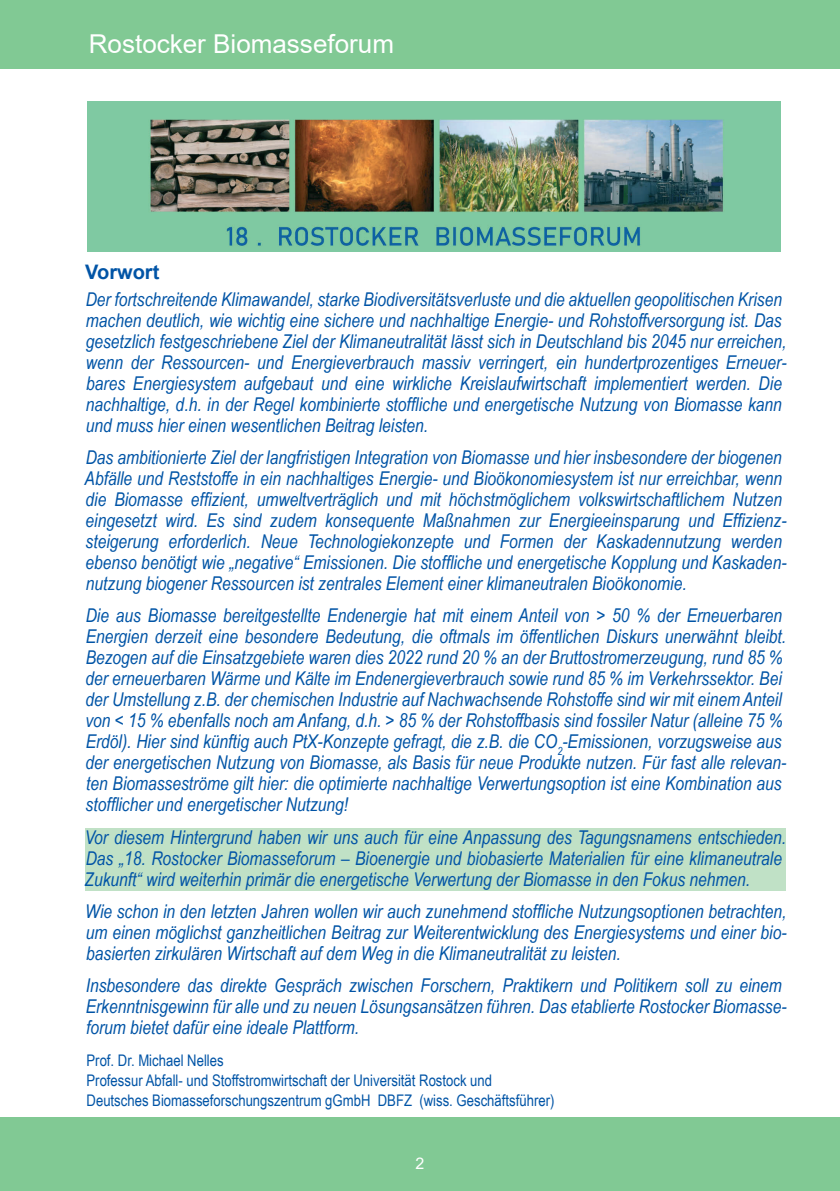
<style>
.page{position:relative;width:840px;height:1191px;background:#fff}
.page>*{position:absolute;margin:0;border:0;box-sizing:border-box;transform-origin:0 0}
.t1{font:26px "Arial";color:#fff}
.t2{font:700 20px "Arial";color:#0154a6}
.t3{font:italic 19px/21px "Arial Narrow";color:#0154a6}
.t4{font:16px/20px "Arial Narrow";color:#0154a6}
.t5{font:16px "Arial";color:#fff}
</style>
<div class="page">
<div style="left:85px;top:828px;width:700px;height:62px;background:#c0e1c6"></div>
<div style="left:0;top:1117px;width:839px;height:74px;background:#81c994"></div>
<div style="left:0;top:0;width:839px;height:68px;background:#81c994"></div>
<img style="left:87px;top:101px;width:693px;height:150px">
<h1 class="t1" style="left:89px;top:26px;width:306px">Rostocker Biomasseforum</h1>
<p class="t2" style="left:85px;top:258px;width:76px">Vorwort</p>
<p class="t3" style="left:86px;top:288px;width:702px">Der fortschreitende Klimawandel, starke Biodiversitätsverluste und die aktuellen geopolitischen Krisen machen deutlich, wie wichtig eine sichere und nachhaltige Energie- und Rohstoffversorgung ist. Das gesetzlich festgeschriebene Ziel der Klimaneutralität lässt sich in Deutschland bis 2045 nur erreichen, wenn der Ressourcen- und Energieverbrauch massiv verringert, ein hundertprozentiges Erneuer&shy;bares Energiesystem aufgebaut und eine wirkliche Kreislaufwirtschaft implementiert werden. Die nachhaltige, d.h. in der Regel kombinierte stoffliche und energetische Nutzung von Biomasse kann und muss hier einen wesentlichen Beitrag leisten.</p>
<p class="t3" style="left:85px;top:446px;width:703px">Das ambitionierte Ziel der langfristigen Integration von Biomasse und hier insbesondere der biogenen Abfälle und Reststoffe in ein nachhaltiges Energie- und Bioökonomiesystem ist nur erreichbar, wenn die Biomasse effizient, umweltverträglich und mit höchstmöglichem volkswirtschaftlichem Nutzen eingesetzt wird. Es sind zudem konsequente Maßnahmen zur Energieeinsparung und Effizienz&shy;steigerung erforderlich. Neue Technologiekonzepte und Formen der Kaskadennutzung werden ebenso benötigt wie „negative“ Emissionen. Die stoffliche und energetische Kopplung und Kaskaden&shy;nutzung biogener Ressourcen ist zentrales Element einer klimaneutralen Bioökonomie.</p>
<p class="t3" style="left:85px;top:605px;width:702px">Die aus Biomasse bereitgestellte Endenergie hat mit einem Anteil von &gt; 50 % der Erneuerbaren Energien derzeit eine besondere Bedeutung, die oftmals im öffentlichen Diskurs unerwähnt bleibt.<br>Bezogen auf die Einsatzgebiete waren dies 2022 rund 20 % an der Bruttostromerzeugung, rund 85 % der erneuerbaren Wärme und Kälte im Endenergieverbrauch sowie rund 85 % im Verkehrssektor. Bei der Umstellung z.B. der chemischen Industrie auf Nachwachsende Rohstoffe sind wir mit einem Anteil von &lt; 15 % ebenfalls noch am Anfang, d.h. &gt; 85 % der Rohstoffbasis sind fossiler Natur (alleine 75 % Erdöl). Hier sind künftig auch PtX-Konzepte gefragt, die z.B. die CO<sub>2</sub>-Emissionen, vorzugsweise aus der energetischen Nutzung von Biomasse, als Basis für neue Produkte nutzen. Für fast alle relevan&shy;ten Biomasseströme gilt hier: die optimierte nachhaltige Verwertungsoption ist eine Kombination aus stofflicher und energetischer Nutzung!</p>
<p class="t3" style="left:84px;top:826px;width:702px">Vor diesem Hintergrund haben wir uns auch für eine Anpassung des Tagungsnamens entschieden.<br>Das „18. Rostocker Biomasseforum – Bioenergie und biobasierte Materialien für eine klimaneutrale<br>Zukunft“ wird weiterhin primär die energetische Verwertung der Biomasse in den Fokus nehmen.</p>
<p class="t3" style="left:85px;top:900px;width:702px;text-align:justify">Wie schon in den letzten Jahren wollen wir auch zunehmend stoffliche Nutzungsoptionen betrachten, um einen möglichst ganzheitlichen Beitrag zur Weiterentwicklung des Energiesystems und einer bio&shy;basierten zirkulären Wirtschaft auf dem Weg in die Klimaneutralität zu leisten.</p>
<p class="t3" style="left:86px;top:975px;width:702px">Insbesondere das direkte Gespräch zwischen Forschern, Praktikern und Politikern soll zu einem<br>Erkenntnisgewinn für alle und zu neuen Lösungsansätzen führen. Das etablierte Rostocker Biomasse&shy;forum bietet dafür eine ideale Plattform.</p>
<p class="t4" style="left:86px;top:1049px;width:469px">Prof. Dr. Michael Nelles<br>Professur Abfall- und Stoffstromwirtschaft der Universität Rostock und<br>Deutsches Biomasseforschungszentrum gGmbH DBFZ (wiss. Geschäftsführer)</p>
<p class="t5" style="left:415px;top:1152px;width:10px">2</p>
</div>
